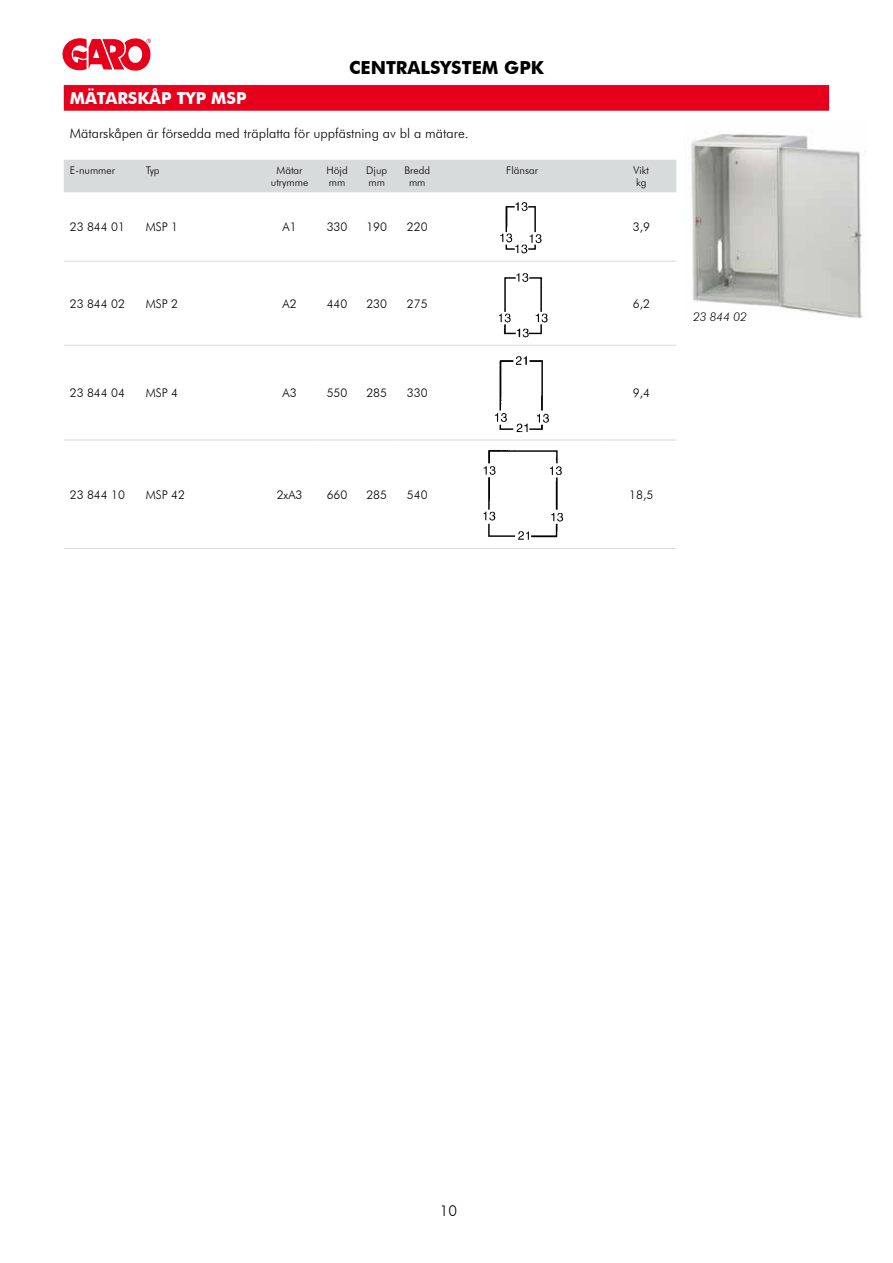
<style>
.page{position:relative;width:893px;height:1263px;background:#fff}
.page>*{position:absolute;margin:0;border:0;box-sizing:border-box;transform-origin:0 0}
.t1{font:700 18px "Futura BT";color:#000}
.t2{font:700 16.5px "Futura BT";color:#fff}
.t3{font:300 15px "Futura BT";color:#000}
.t4{font:300 13.5px "Futura BT";color:#000}
.t5{font:300 12px "Futura BT";color:#000}
.t6{font:italic 300 12px "Futura BT";color:#000}
.t7{font:300 10.5px/12.6px "Futura BT";color:#000}
</style>
<div class="page">
<svg style="left:62px;top:38px;width:89px;height:33px"></svg>
<img style="left:691px;top:134px;width:174px;height:185px">
<svg style="left:64px;top:85px;width:765px;height:26px"></svg>
<div style="left:64px;top:160px;width:612px;height:32px;background:#d8dbdc"></div>
<hr style="left:64px;top:261px;width:76px;height:1px;background:#d8dbdc">
<hr style="left:140px;top:261px;width:122px;height:1px;background:#d8dbdc">
<hr style="left:262px;top:261px;width:55px;height:1px;background:#d8dbdc">
<hr style="left:317px;top:261px;width:40px;height:1px;background:#d8dbdc">
<hr style="left:357px;top:261px;width:40px;height:1px;background:#d8dbdc">
<hr style="left:397px;top:261px;width:41px;height:1px;background:#d8dbdc">
<hr style="left:438px;top:261px;width:168px;height:1px;background:#d8dbdc">
<hr style="left:606px;top:261px;width:70px;height:1px;background:#d8dbdc">
<hr style="left:64px;top:345px;width:76px;height:1px;background:#d8dbdc">
<hr style="left:140px;top:345px;width:122px;height:1px;background:#d8dbdc">
<hr style="left:262px;top:345px;width:55px;height:1px;background:#d8dbdc">
<hr style="left:317px;top:345px;width:40px;height:1px;background:#d8dbdc">
<hr style="left:357px;top:345px;width:40px;height:1px;background:#d8dbdc">
<hr style="left:397px;top:345px;width:41px;height:1px;background:#d8dbdc">
<hr style="left:438px;top:345px;width:168px;height:1px;background:#d8dbdc">
<hr style="left:606px;top:345px;width:70px;height:1px;background:#d8dbdc">
<hr style="left:64px;top:440px;width:76px;height:1px;background:#d8dbdc">
<hr style="left:140px;top:440px;width:122px;height:1px;background:#d8dbdc">
<hr style="left:262px;top:440px;width:55px;height:1px;background:#d8dbdc">
<hr style="left:317px;top:440px;width:40px;height:1px;background:#d8dbdc">
<hr style="left:357px;top:440px;width:40px;height:1px;background:#d8dbdc">
<hr style="left:397px;top:440px;width:41px;height:1px;background:#d8dbdc">
<hr style="left:438px;top:440px;width:168px;height:1px;background:#d8dbdc">
<hr style="left:606px;top:440px;width:70px;height:1px;background:#d8dbdc">
<hr style="left:64px;top:548px;width:76px;height:1px;background:#d8dbdc">
<hr style="left:140px;top:548px;width:122px;height:1px;background:#d8dbdc">
<hr style="left:262px;top:548px;width:55px;height:1px;background:#d8dbdc">
<hr style="left:317px;top:548px;width:40px;height:1px;background:#d8dbdc">
<hr style="left:357px;top:548px;width:40px;height:1px;background:#d8dbdc">
<hr style="left:397px;top:548px;width:41px;height:1px;background:#d8dbdc">
<hr style="left:438px;top:548px;width:168px;height:1px;background:#d8dbdc">
<hr style="left:606px;top:548px;width:70px;height:1px;background:#d8dbdc">
<img style="left:500px;top:202px;width:42px;height:52px">
<img style="left:498px;top:273px;width:50px;height:65px">
<img style="left:494px;top:356px;width:56px;height:77px">
<img style="left:483px;top:450px;width:81px;height:90px">
<h1 class="t1" style="left:349px;top:56px;width:196px">CENTRALSYSTEM GPK</h1>
<h2 class="t2" style="left:70px;top:88px;width:178px">MÄTARSKÅP TYP MSP</h2>
<p class="t4" style="left:70px;top:125px;width:400px">Mätarskåpen är försedda med träplatta för uppfästning av bl a mätare.</p>
<p class="t7" style="left:70px;top:164px;width:47px">E-nummer</p>
<p class="t7" style="left:146px;top:164px;width:15px">Typ</p>
<p class="t7" style="left:271px;top:164px;width:39px;text-align:center">Mätar utrymme</p>
<p class="t7" style="left:326px;top:164px;width:23px">Höjd mm</p>
<p class="t7" style="left:366px;top:164px;width:22px">Djup mm</p>
<p class="t7" style="left:404px;top:164px;width:27px;text-align:center">Bredd mm</p>
<p class="t7" style="left:506px;top:164px;width:33px">Flänsar</p>
<p class="t7" style="left:634px;top:164px;width:17px">Vikt kg</p>
<p class="t5" style="left:70px;top:220px;width:57px">23 844 01</p>
<p class="t5" style="left:146px;top:220px;width:34px">MSP 1</p>
<p class="t5" style="left:283px;top:220px;width:16px">A1</p>
<p class="t5" style="left:327px;top:220px;width:22px">330</p>
<p class="t5" style="left:366px;top:220px;width:22px">190</p>
<p class="t5" style="left:407px;top:220px;width:22px">220</p>
<p class="t5" style="left:633px;top:220px;width:19px">3,9</p>
<p class="t5" style="left:70px;top:296px;width:57px">23 844 02</p>
<p class="t5" style="left:146px;top:296px;width:34px">MSP 2</p>
<p class="t5" style="left:283px;top:296px;width:16px">A2</p>
<p class="t5" style="left:327px;top:296px;width:22px">440</p>
<p class="t5" style="left:366px;top:296px;width:22px">230</p>
<p class="t5" style="left:407px;top:296px;width:22px">275</p>
<p class="t5" style="left:633px;top:296px;width:19px">6,2</p>
<p class="t5" style="left:70px;top:386px;width:57px">23 844 04</p>
<p class="t5" style="left:146px;top:386px;width:34px">MSP 4</p>
<p class="t5" style="left:283px;top:386px;width:16px">A3</p>
<p class="t5" style="left:327px;top:386px;width:22px">550</p>
<p class="t5" style="left:366px;top:386px;width:22px">285</p>
<p class="t5" style="left:407px;top:386px;width:22px">330</p>
<p class="t5" style="left:633px;top:386px;width:19px">9,4</p>
<p class="t5" style="left:70px;top:487px;width:57px">23 844 10</p>
<p class="t5" style="left:146px;top:487px;width:41px">MSP 42</p>
<p class="t5" style="left:277px;top:487px;width:27px">2xA3</p>
<p class="t5" style="left:327px;top:487px;width:22px">660</p>
<p class="t5" style="left:366px;top:487px;width:22px">285</p>
<p class="t5" style="left:407px;top:487px;width:22px">540</p>
<p class="t5" style="left:629px;top:487px;width:26px">18,5</p>
<p class="t6" style="left:693px;top:309px;width:55px">23 844 02</p>
<p class="t3" style="left:440px;top:1202px;width:19px">10</p>
</div>
